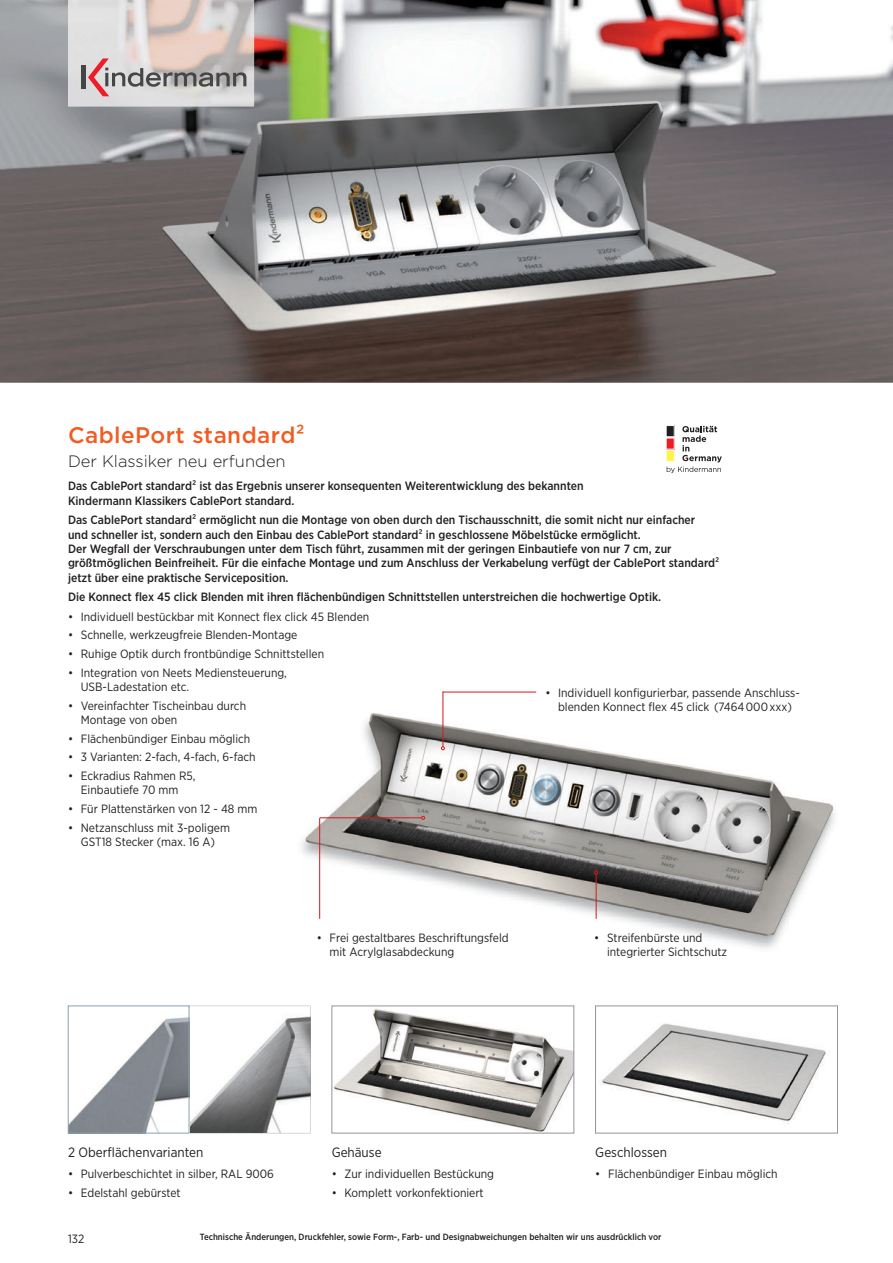
<style>
.page{position:relative;width:893px;height:1263px;background:#fff}
.page>*{position:absolute;margin:0;border:0;box-sizing:border-box;transform-origin:0 0}
.t1{font:500 22.5px "Gotham";letter-spacing:.02em;color:#f25b21}
.t2{font:300 16.5px "Gotham";color:#231f20}
.t3{font:13.5px "Gotham Narrow";color:#231f20}
.t4{font:12px/14.4px "Gotham Narrow";color:#231f20}
.t5{font:500 12px/14.4px "Gotham Narrow";color:#231f20}
.t6{font:500 9px "Gotham Narrow";color:#231f20}
</style>
<div class="page">
<img style="left:0;top:0;width:893px;height:383px">
<img style="left:68px;top:0;width:186px;height:106px">
<div style="left:81px;top:66px;width:5px;height:23px;background:#454647"></div>
<svg style="left:88px;top:58px;width:158px;height:38px;background:#bdb2b1"></svg>
<img style="left:279px;top:1005px;width:32px;height:120px">
<img style="left:331px;top:1019px;width:1px;height:106px">
<img style="left:574px;top:1019px;width:1px;height:106px">
<img style="left:301px;top:713px;width:534px;height:236px">
<hr style="left:319px;top:818px;width:1px;height:101px;background:#d7171f">
<hr style="left:320px;top:817px;width:102px;height:1px;background:#d7171f">
<svg style="left:421px;top:816px;width:4px;height:4px"></svg>
<hr style="left:596px;top:874px;width:1px;height:45px;background:#d7171f">
<svg style="left:594px;top:870px;width:4px;height:4px"></svg>
<hr style="left:443px;top:692px;width:93px;height:1px;background:#d7171f">
<hr style="left:443px;top:692px;width:1px;height:55px;background:#d7171f">
<svg style="left:441px;top:746px;width:4px;height:4px"></svg>
<img style="left:334px;top:1008px;width:238px;height:123px">
<img style="left:70px;top:1017px;width:117px;height:114px">
<svg style="left:189px;top:1006px;width:121px;height:127px"></svg>
<img style="left:601px;top:1023px;width:225px;height:99px">
<div style="left:595px;top:1006px;width:243px;height:127px;border:1px solid #939598"></div>
<div style="left:68px;top:1006px;width:121px;height:127px;border:1px solid #89a3b1"></div>
<div style="left:666px;top:425px;width:9px;height:12px;border:1px solid #fff"></div>
<div style="left:666px;top:438px;width:9px;height:11px;border:1px solid #fff"></div>
<div style="left:666px;top:450px;width:9px;height:12px;border:1px solid #fff"></div>
<svg style="left:667px;top:426px;width:55px;height:47px"></svg>
<h1 class="t1" style="left:68px;top:421px;width:238px">CablePort standard2</h1>
<h2 class="t2" style="left:68px;top:451px;width:219px">Der Klassiker neu erfunden</h2>
<p class="t5" style="left:68px;top:479px;width:517px">Das CablePort standard2 ist das Ergebnis unserer konsequenten Weiterentwicklung des bekannten<br>Kindermann Klassikers CablePort standard.</p>
<p class="t5" style="left:68px;top:512px;width:653px">Das CablePort standard2 ermöglicht nun die Montage von oben durch den Tischausschnitt, die somit nicht nur einfacher<br>und schneller ist, sondern auch den Einbau des CablePort standard2 in geschlossene Möbelstücke ermöglicht.<br>Der Wegfall der Verschraubungen unter dem Tisch führt, zusammen mit der geringen Einbautiefe von nur 7 cm, zur größtmöglichen Beinfreiheit. Für die einfache Montage und zum Anschluss der Verkabelung verfügt der CablePort standard2 jetzt über eine praktische Serviceposition.</p>
<p class="t5" style="left:68px;top:590px;width:595px">Die Konnect flex 45 click Blenden mit ihren flächenbündigen Schnittstellen unterstreichen die hochwertige Optik.</p>
<p class="t4" style="left:68px;top:609px;width:303px">• Individuell bestückbar mit Konnect flex click 45 Blenden</p>
<p class="t4" style="left:68px;top:628px;width:231px">• Schnelle, werkzeugfreie Blenden-Montage</p>
<p class="t4" style="left:68px;top:646px;width:258px">• Ruhige Optik durch frontbündige Schnittstellen</p>
<p class="t4" style="left:81px;top:665px;width:208px;text-indent:-13px">• Integration von Neets Mediensteuerung,<br>USB-Ladestation etc.</p>
<p class="t4" style="left:81px;top:698px;width:167px;text-indent:-13px">• Vereinfachter Tischeinbau durch<br>Montage von oben</p>
<p class="t4" style="left:68px;top:731px;width:184px">• Flächenbündiger Einbau möglich</p>
<p class="t4" style="left:68px;top:750px;width:189px">• 3 Varianten: 2-fach, 4-fach, 6-fach</p>
<p class="t4" style="left:68px;top:768px;width:129px;text-align:center">• Eckradius Rahmen R5,<br>Einbautiefe 70 mm</p>
<p class="t4" style="left:68px;top:801px;width:191px">• Für Plattenstärken von 12 - 48 mm</p>
<p class="t4" style="left:68px;top:820px;width:163px;text-align:center">• Netzanschluss mit 3-poligem<br>GST18 Stecker (max. 16 A)</p>
<p class="t4" style="left:545px;top:685px;width:256px;text-align:center">• Individuell konfigurierbar, passende Anschluss&shy;blenden Konnect flex 45 click -(7464-000-xxx)</p>
<p class="t4" style="left:330px;top:930px;width:181px;text-indent:-13px">• Frei gestaltbares Beschriftungsfeld mit Acrylglasabdeckung</p>
<p class="t3" style="left:68px;top:1144px;width:137px">2 Oberflächenvarianten</p>
<p class="t4" style="left:68px;top:1166px;width:207px">• Pulverbeschichtet in silber, RAL 9006</p>
<p class="t4" style="left:68px;top:1185px;width:114px">• Edelstahl gebürstet</p>
<p class="t3" style="left:332px;top:1144px;width:51px">Gehäuse</p>
<p class="t4" style="left:332px;top:1166px;width:164px">• Zur individuellen Bestückung</p>
<p class="t4" style="left:332px;top:1185px;width:154px">• Komplett vorkonfektioniert</p>
<p class="t4" style="left:607px;top:930px;width:122px;text-indent:-13px">• Streifenbürste und integrierter Sichtschutz</p>
<p class="t3" style="left:595px;top:1144px;width:73px">Geschlossen</p>
<p class="t4" style="left:595px;top:1166px;width:184px">• Flächenbündiger Einbau möglich</p>
<p class="t4" style="left:68px;top:1231px;width:18px">132</p>
<p class="t6" style="left:200px;top:1231px;width:463px">Technische Änderungen, Druckfehler, sowie Form-, Farb- und Designabweichungen behalten wir uns ausdrücklich vor</p>
</div>
